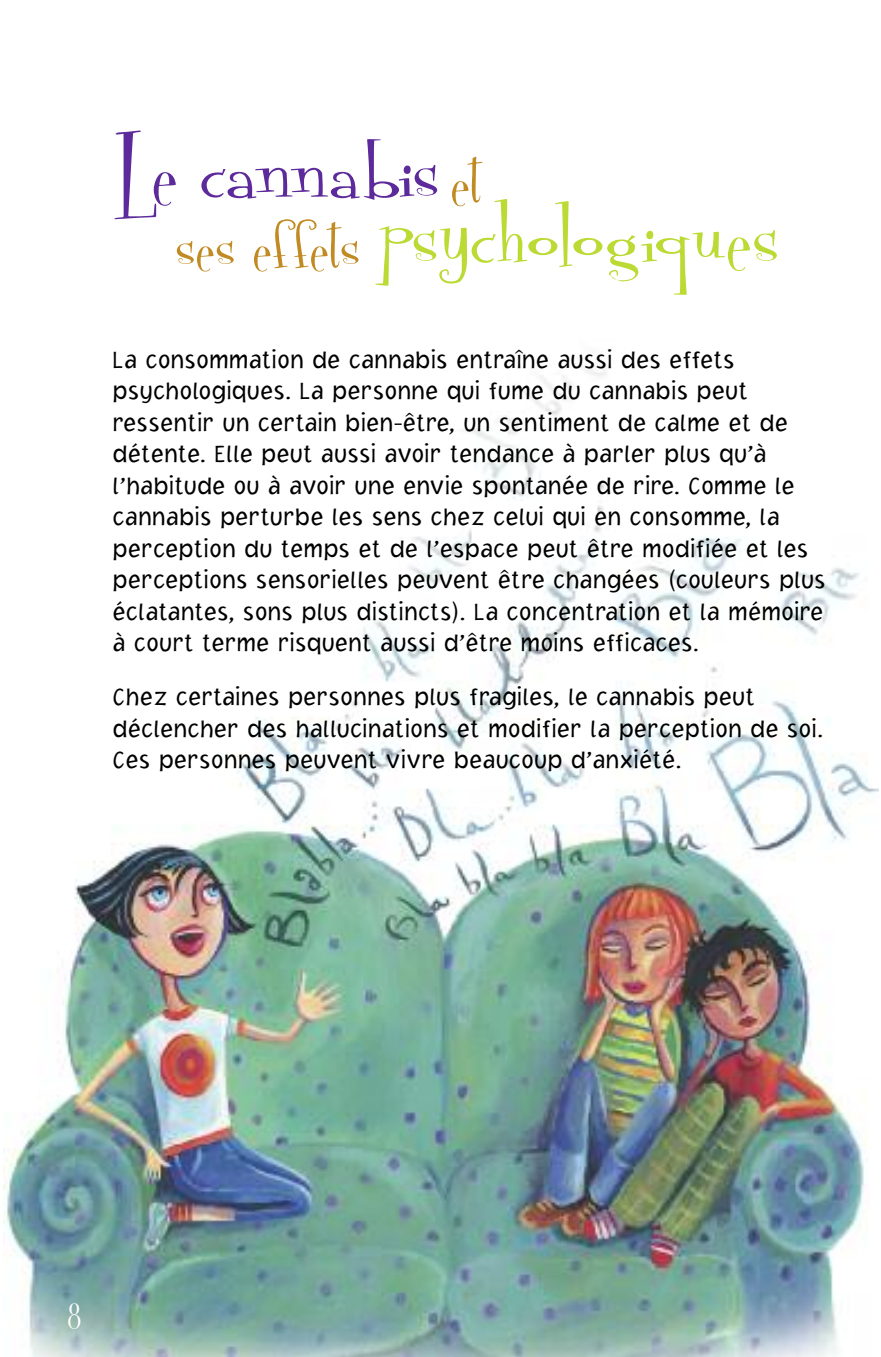
<style>
.page{position:relative;width:881px;height:1357px;background:#fff}
.page>*{position:absolute;margin:0;border:0;box-sizing:border-box;transform-origin:0 0}
.t1{font:108px "Fontdinerdotcom";color:#bbda34}
.t2{font:108px "Fontdinerdotcom";letter-spacing:-.03em;color:#5d2a9b}
.t3{font:40.5px "Fontdinerdotcom";color:#fff}
.t4{font:300 24.75px/31.5px "Jacoby ICG";color:#000}
.s1{font-size:81px;color:#c18a22}
</style>
<div class="page">
<img style="left:4px;top:365px;width:875px;height:992px">
<h1 class="t2" style="left:113px;top:121px;width:373px">Le cannabis <span class="s1">et</span></h1>
<h1 class="t1" style="left:175px;top:187px;width:606px"><span class="s1">ses effets</span> psychologiques</h1>
<p class="t4" style="left:113px;top:343px;width:715px">La consommation de cannabis entraîne aussi des effets psychologiques. La personne qui fume du cannabis peut ressentir un certain bien-être, un sentiment de calme et de détente. Elle peut aussi avoir tendance à parler plus qu’à l’habitude ou à avoir une envie spontanée de rire. Comme le cannabis perturbe les sens chez celui qui en consomme, la perception du temps et de l’espace peut être modifiée et les perceptions sensorielles peuvent être changées (couleurs plus éclatantes, sons plus distincts). La concentration et la mémoire à court terme risquent aussi d’être moins efficaces.</p>
<p class="t4" style="left:113px;top:681px;width:712px">Chez certaines personnes plus fragiles, le cannabis peut déclencher des hallucinations et modifier la perception de soi.<br>Ces personnes peuvent vivre beaucoup d’anxiété.</p>
<h2 class="t3" style="left:68px;top:1296px;width:15px">8</h2>
</div>
